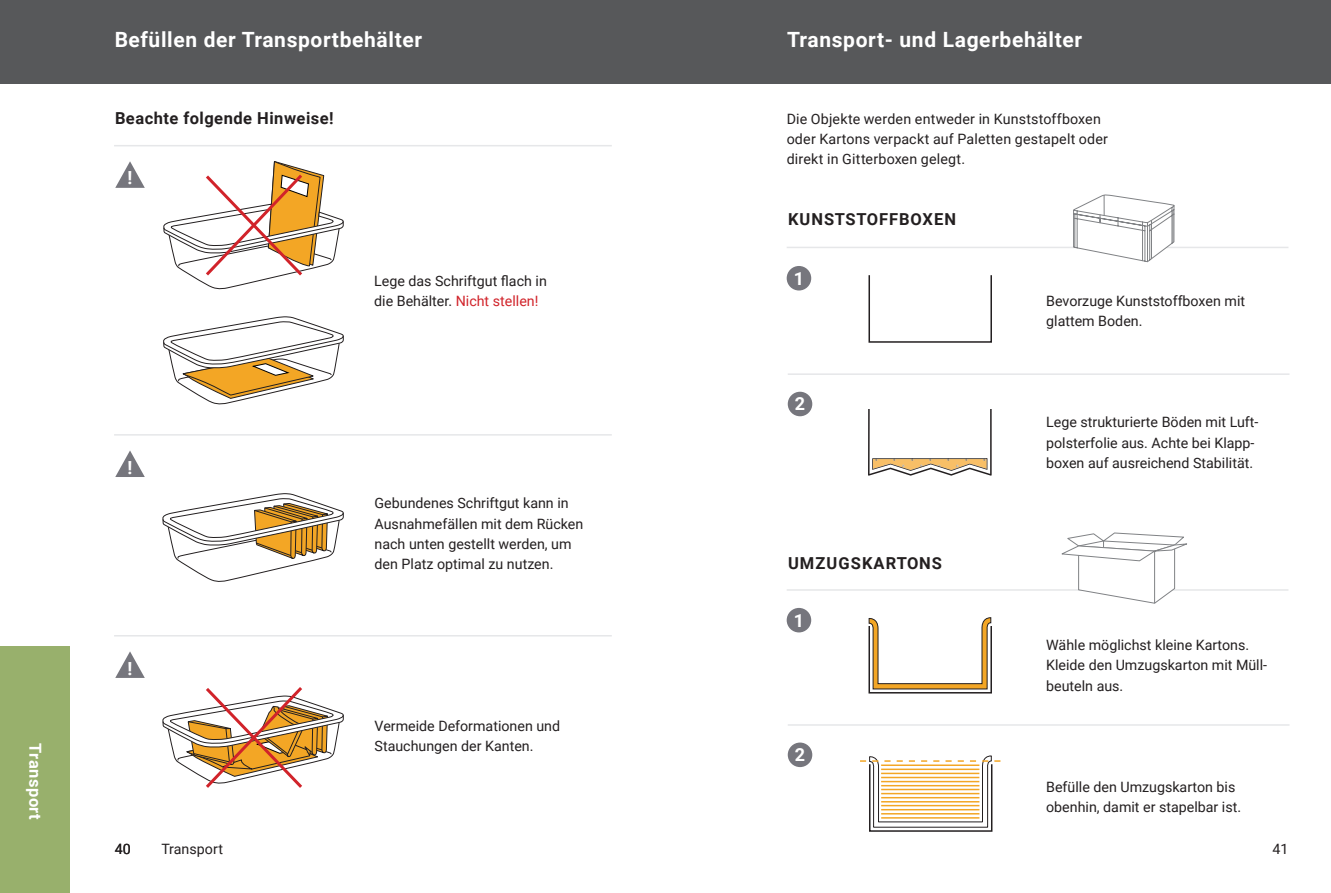
<style>
.page{position:relative;width:1331px;height:893px;background:#fff}
.page>*{position:absolute;margin:0;border:0;box-sizing:border-box;transform-origin:0 0}
.t1{font:700 21px "Roboto";letter-spacing:.03em;color:#fff}
.Nummerierung_Bubble{font:700 18px "Roboto";color:#fff}
.t2{font:700 16.5px "Roboto";letter-spacing:.03em;color:#231f20}
.t3{font:700 16.5px "Roboto";letter-spacing:.055em;color:#231f20}
.t4{font:700 16.5px "Roboto";letter-spacing:.065em;color:#231f20}
.t5{font:700 16.5px "Roboto";letter-spacing:.03em;color:#fff}
.Mengentext{font:14.25px/20.2px "Roboto";color:#231f20}
.Mengentext_enge_Spal{font:14.25px/20.2px "Roboto";letter-spacing:.01em;color:#231f20}
.s1{color:#d1232a}
</style>
<div class="page">
<div style="left:0;top:0;width:1331px;height:84px;background:#57585a"></div>
<div style="left:0;top:646px;width:70px;height:247px;background:#98b06c"></div>
<svg style="left:163px;top:161px;width:181px;height:129px"></svg>
<svg style="left:163px;top:316px;width:181px;height:89px"></svg>
<svg style="left:162px;top:493px;width:182px;height:89px"></svg>
<hr style="left:114px;top:145px;width:498px;height:1px;background:#e6e7e9">
<svg style="left:115px;top:161px;width:30px;height:27px"></svg>
<hr style="left:114px;top:434px;width:498px;height:2px;background:#e6e7e9">
<svg style="left:115px;top:450px;width:30px;height:27px"></svg>
<hr style="left:114px;top:635px;width:498px;height:1px;background:#e6e7e9">
<svg style="left:115px;top:651px;width:30px;height:27px"></svg>
<svg style="left:162px;top:687px;width:182px;height:101px"></svg>
<hr style="left:787px;top:589px;width:501px;height:2px;background:#e6e7e9">
<hr style="left:788px;top:724px;width:501px;height:2px;background:#e6e7e9">
<div style="left:788px;top:742px;width:24px;height:25px;background:#76767d;border-radius:50%"></div>
<hr style="left:788px;top:373px;width:501px;height:2px;background:#e6e7e9">
<div style="left:788px;top:392px;width:24px;height:24px;background:#76767d;border-radius:50%"></div>
<div style="left:787px;top:266px;width:24px;height:24px;background:#76767d;border-radius:50%"></div>
<hr style="left:787px;top:247px;width:501px;height:1px;background:#e6e7e9">
<div style="left:787px;top:608px;width:24px;height:24px;background:#76767d;border-radius:50%"></div>
<div style="left:869px;top:763px;width:123px;height:69px;border:2px solid #231f20"></div>
<svg style="left:860px;top:755px;width:140px;height:73px"></svg>
<div style="left:868px;top:274px;width:124px;height:69px;border:2px solid #231f20"></div>
<svg style="left:868px;top:409px;width:124px;height:67px"></svg>
<div style="left:868px;top:625px;width:124px;height:68px;border:2px solid #231f20"></div>
<svg style="left:868px;top:617px;width:123px;height:73px"></svg>
<svg style="left:1061px;top:532px;width:126px;height:72px"></svg>
<hr style="left:1154px;top:551px;width:1px;height:52px;background:#808285">
<svg style="left:1073px;top:195px;width:102px;height:67px"></svg>
<hr style="left:1172px;top:210px;width:1px;height:32px;background:#808285">
<hr style="left:1151px;top:221px;width:1px;height:38px;background:#808285">
<h2 class="t5" style="left:47px;top:743px;width:78px;rotate:90deg">Transport</h2>
<h1 class="t1" style="left:115px;top:25px;width:309px">Befüllen der Transportbehälter</h1>
<h2 class="t2" style="left:115px;top:106px;width:220px">Beachte folgende Hinweise!</h2>
<p class="Nummerierung_Bubble" style="left:128px;top:165px;width:6px">!</p>
<p class="Nummerierung_Bubble" style="left:128px;top:455px;width:6px">!</p>
<p class="Nummerierung_Bubble" style="left:128px;top:655px;width:6px">!</p>
<p class="Mengentext" style="left:115px;top:838px;width:18px">40</p>
<p class="Mengentext" style="left:162px;top:838px;width:63px">Transport</p>
<p class="Mengentext" style="left:374px;top:270px;width:174px">Lege das Schriftgut flach in die Behälter. <span class="s1">Nicht stellen!</span></p>
<p class="Mengentext" style="left:375px;top:493px;width:196px">Gebundenes Schriftgut kann in</p>
<p class="Mengentext" style="left:375px;top:513px;width:210px">Ausnahmefällen mit dem Rücken</p>
<p class="Mengentext" style="left:375px;top:533px;width:199px">nach unten gestellt werden, um</p>
<p class="Mengentext" style="left:375px;top:553px;width:180px">den Platz optimal zu nutzen.</p>
<p class="Mengentext" style="left:375px;top:715px;width:187px">Vermeide Deformationen und</p>
<p class="Mengentext" style="left:375px;top:736px;width:161px">Stauchungen der Kanten.</p>
<h1 class="t1" style="left:787px;top:25px;width:297px">Transport- und Lagerbehälter</h1>
<p class="Mengentext_enge_Spal" style="left:787px;top:108px;width:323px">Die Objekte werden entweder in Kunststoffboxen oder Kartons verpackt auf Paletten gestapelt oder direkt in Gitterboxen gelegt.</p>
<h2 class="t3" style="left:788px;top:207px;width:170px">KUNSTSTOFFBOXEN</h2>
<p class="Nummerierung_Bubble" style="left:794px;top:266px;width:12px">1</p>
<p class="Nummerierung_Bubble" style="left:795px;top:391px;width:12px">2</p>
<h2 class="t4" style="left:788px;top:552px;width:155px">UMZUGSKARTONS</h2>
<p class="Nummerierung_Bubble" style="left:794px;top:608px;width:12px">1</p>
<p class="Nummerierung_Bubble" style="left:795px;top:742px;width:12px">2</p>
<p class="Mengentext" style="left:1046px;top:290px;width:200px">Bevorzuge Kunststoffboxen mit</p>
<p class="Mengentext" style="left:1046px;top:310px;width:98px">glattem Boden.</p>
<p class="Mengentext" style="left:1046px;top:412px;width:214px">Lege strukturierte Böden mit Luft-</p>
<p class="Mengentext" style="left:1046px;top:432px;width:210px">polsterfolie aus. Achte bei Klapp-</p>
<p class="Mengentext" style="left:1046px;top:452px;width:208px">boxen auf ausreichend Stabilität.</p>
<p class="Mengentext" style="left:1046px;top:634px;width:222px">Wähle möglichst kleine Kartons.<br>Kleide den Umzugskarton mit Müll&shy;beuteln aus.</p>
<p class="Mengentext" style="left:1046px;top:776px;width:191px">Befülle den Umzugskarton bis</p>
<p class="Mengentext" style="left:1046px;top:796px;width:196px">obenhin, damit er stapelbar ist.</p>
<p class="Mengentext_enge_Spal" style="left:1272px;top:838px;width:18px">41</p>
</div>
